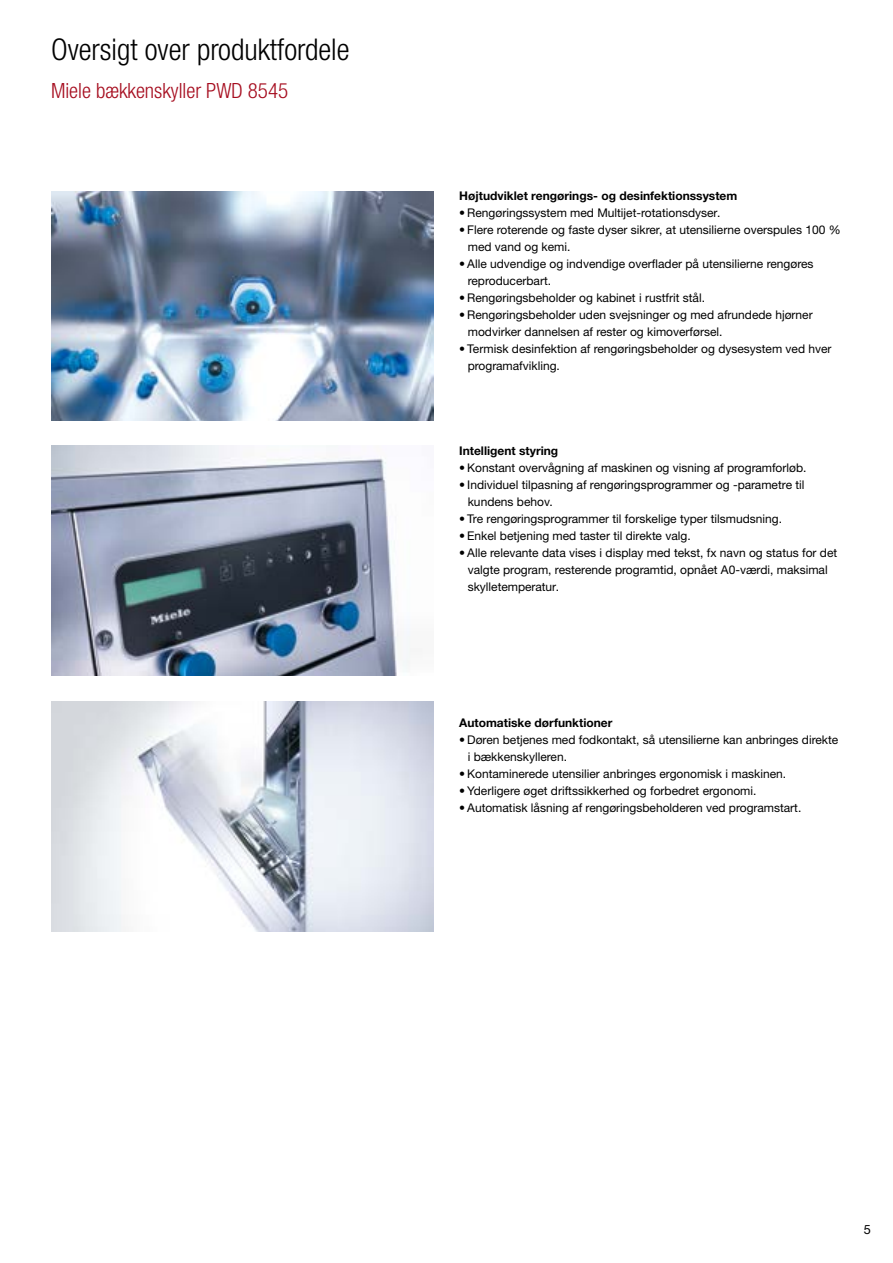
<style>
.page{position:relative;width:893px;height:1263px;background:#fff}
.page>*{position:absolute;margin:0;border:0;box-sizing:border-box;transform-origin:0 0}
.t1{font:300 condensed 30px "Helvetica Neue LTW1 G";color:#000}
.t2{font:300 condensed 21px "Helvetica Neue LTW1 G";color:#a60d1f}
.t3{font:12.75px "Helvetica Neue LTW1 G";color:#000}
.t4{font:12px/17px "Helvetica Neue LTW1 G";color:#000}
.t5{font:700 12px "Helvetica Neue LTW1 G";color:#000}
</style>
<div class="page">
<img style="left:51px;top:446px;width:360px;height:229px">
<img style="left:51px;top:192px;width:383px;height:229px">
<img style="left:51px;top:702px;width:383px;height:229px">
<h1 class="t1" style="left:51px;top:32px;width:300px">Oversigt over produktfordele</h1>
<h2 class="t2" style="left:51px;top:78px;width:239px">Miele bækkenskyller PWD 8545</h2>
<p class="t5" style="left:459px;top:188px;width:280px">Højtudviklet rengørings- og desinfektionssystem</p>
<p class="t4" style="left:459px;top:204px;width:263px">• Rengøringssystem med Multijet-rotationsdyser.</p>
<p class="t4" style="left:468px;top:221px;width:374px;text-indent:-9px">• Flere roterende og faste dyser sikrer, at utensilierne overspules 100 % med vand og kemi.</p>
<p class="t4" style="left:468px;top:255px;width:347px;text-indent:-9px">• Alle udvendige og indvendige overflader på utensilierne rengøres reproducerbart.</p>
<p class="t4" style="left:459px;top:289px;width:247px">• Rengøringsbeholder og kabinet i rustfrit stål.</p>
<p class="t4" style="left:468px;top:306px;width:346px;text-indent:-9px">• Rengøringsbeholder uden svejsninger og med afrundede hjørner modvirker dannelsen af rester og kimoverførsel.</p>
<p class="t4" style="left:468px;top:340px;width:365px;text-indent:-9px">• Termisk desinfektion af rengøringsbeholder og dysesystem ved hver programafvikling.</p>
<p class="t5" style="left:459px;top:443px;width:100px">Intelligent styring</p>
<p class="t4" style="left:459px;top:459px;width:349px">• Konstant overvågning af maskinen og visning af programforløb.</p>
<p class="t4" style="left:468px;top:476px;width:338px;text-indent:-9px">• Individuel tilpasning af rengøringsprogrammer og -parametre til kundens behov.</p>
<p class="t4" style="left:459px;top:510px;width:324px">• Tre rengøringsprogrammer til forskelige typer tilsmudsning.</p>
<p class="t4" style="left:459px;top:527px;width:233px">• Enkel betjening med taster til direkte valg.</p>
<p class="t4" style="left:468px;top:544px;width:371px;text-indent:-9px">• Alle relevante data vises i display med tekst, fx navn og status for det valgte program, resterende programtid, opnået A0-værdi, maksimal skylletemperatur.</p>
<p class="t5" style="left:459px;top:715px;width:155px">Automatiske dørfunktioner</p>
<p class="t4" style="left:468px;top:731px;width:372px;text-indent:-9px">• Døren betjenes med fodkontakt, så utensilierne kan anbringes direkte i bækkenskylleren.</p>
<p class="t4" style="left:459px;top:765px;width:328px">• Kontaminerede utensilier anbringes ergonomisk i maskinen.</p>
<p class="t4" style="left:459px;top:782px;width:299px">• Yderligere øget driftssikkerhed og forbedret ergonomi.</p>
<p class="t4" style="left:459px;top:799px;width:344px">• Automatisk låsning af rengøringsbeholderen ved programstart.</p>
<p class="t3" style="left:864px;top:1221px;width:9px">5</p>
</div>
